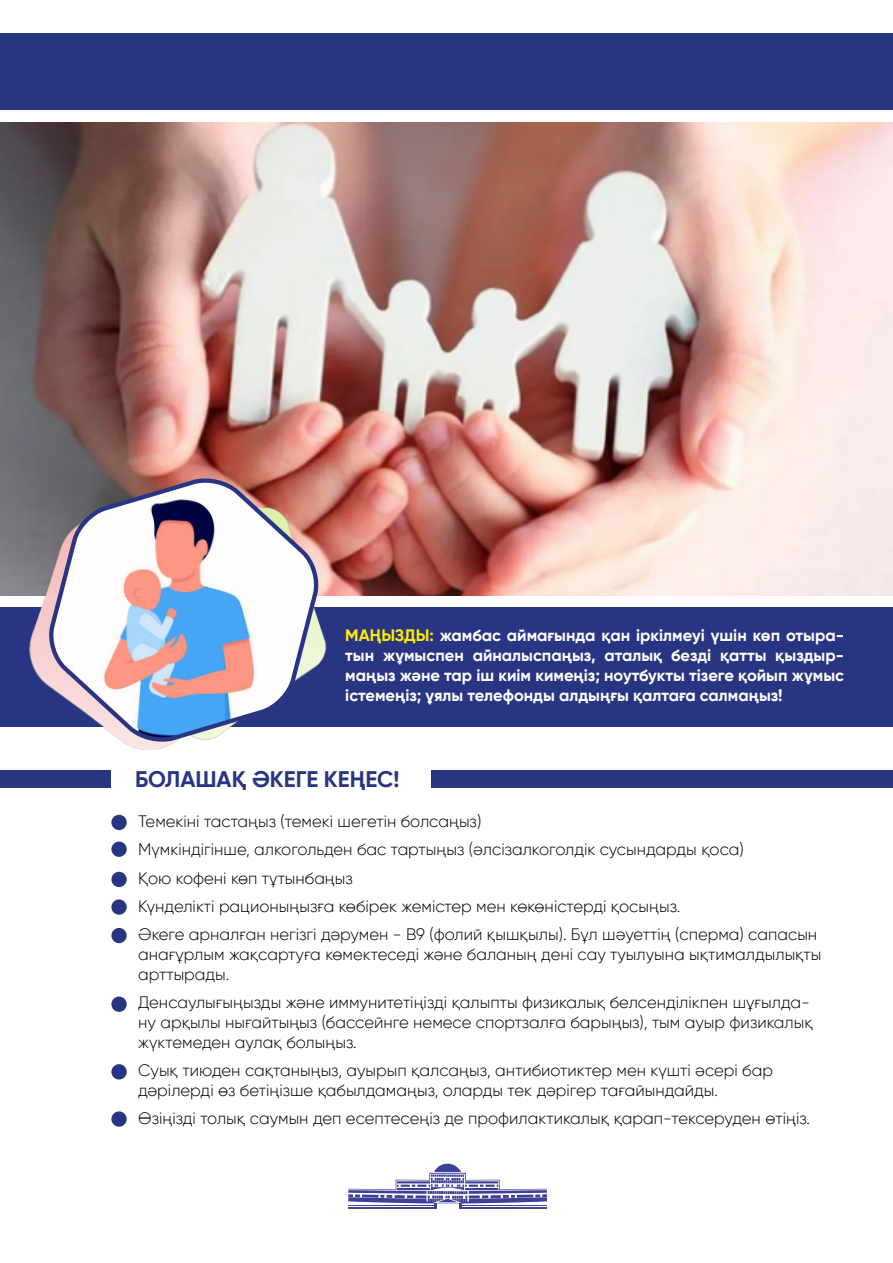
<style>
.page{position:relative;width:893px;height:1263px;background:#fff}
.page>*{position:absolute;margin:0;border:0;box-sizing:border-box;transform-origin:0 0}
.t1{font:700 22.5px "Gilroy";color:#283583}
.t2{font:300 16.5px/28.3px "Gilroy";color:#000}
.t3{font:700 16.5px/19.8px "Gilroy";color:#fff;text-align:justify}
.s1{color:#ffed00}
</style>
<div class="page">
<img style="left:0;top:122px;width:893px;height:473px">
<div style="left:0;top:607px;width:893px;height:120px;background:#283583"></div>
<div style="left:0;top:33px;width:893px;height:76px;background:#283583"></div>
<div style="left:0;top:770px;width:893px;height:17px;background:#283583"></div>
<div style="left:111px;top:765px;width:320px;height:27px;background:#fff"></div>
<div style="left:111px;top:815px;width:16px;height:15px;background:#283583;border-radius:50%"></div>
<div style="left:111px;top:841px;width:16px;height:16px;background:#283583;border-radius:50%"></div>
<div style="left:111px;top:872px;width:16px;height:15px;background:#283583;border-radius:50%"></div>
<div style="left:111px;top:899px;width:16px;height:16px;background:#283583;border-radius:50%"></div>
<div style="left:111px;top:928px;width:16px;height:15px;background:#283583;border-radius:50%"></div>
<div style="left:111px;top:996px;width:16px;height:16px;background:#283583;border-radius:50%"></div>
<div style="left:111px;top:1064px;width:16px;height:15px;background:#283583;border-radius:50%"></div>
<div style="left:111px;top:1111px;width:16px;height:16px;background:#283583;border-radius:50%"></div>
<svg style="left:348px;top:1163px;width:199px;height:46px"></svg>
<img style="left:27px;top:490px;width:303px;height:260px">
<svg style="left:44px;top:478px;width:280px;height:266px"></svg>
<p class="t3" style="left:345px;top:625px;width:500px"><span class="s1">МАҢЫЗДЫ:</span> жамбас аймағында қан іркілмеуі үшін көп отыра&shy;тын жұмыспен айналыспаңыз, аталық безді қатты қыздыр&shy;маңыз және тар іш киім кимеңіз; ноутбукты тізеге қойып жұмыс істемеңіз; ұялы телефонды алдыңғы қалтаға салмаңыз!</p>
<h1 class="t1" style="left:135px;top:765px;width:266px">БОЛАШАҚ ӘКЕГЕ КЕҢЕС!</h1>
<p class="t2" style="left:138px;top:807px;width:681px">Темекіні тастаңыз (темекі шегетін болсаңыз)<br>Мүмкіндігінше, алкогольден бас тартыңыз (әлсізалкоголдік сусындарды қоса)<br>Қою кофені көп тұтынбаңыз<br>Күнделікті рационыңызға көбірек жемістер мен көкөністерді қосыңыз.<br>Әкеге арналған негізгі дәрумен - В9 (фолий қышқылы). Бұл шәуеттің (сперма) сапасын</p>
<p class="t2" style="left:138px;top:944px;width:685px;line-height:19.8px">анағұрлым жақсартуға көмектеседі және баланың дені сау туылуына ықтималдылықты арттырады.</p>
<p class="t2" style="left:138px;top:992px;width:676px;line-height:19.8px">Денсаулығыңызды және иммунитетіңізді қалыпты физикалық белсенділікпен шұғылда&shy;ну арқылы нығайтыңыз (бассейнге немесе спортзалға барыңыз), тым ауыр физикалық жүктемеден аулақ болыңыз.</p>
<p class="t2" style="left:138px;top:1060px;width:636px;line-height:19.8px">Суық тиюден сақтаныңыз, ауырып қалсаңыз, антибиотиктер мен күшті әсері бар дәрілерді өз бетіңізше қабылдамаңыз, оларды тек дәрігер тағайындайды.</p>
<p class="t2" style="left:138px;top:1104px;width:673px">Өзіңізді толық саумын деп есептесеңіз де профилактикалық қарап-тексеруден өтіңіз.</p>
</div>
